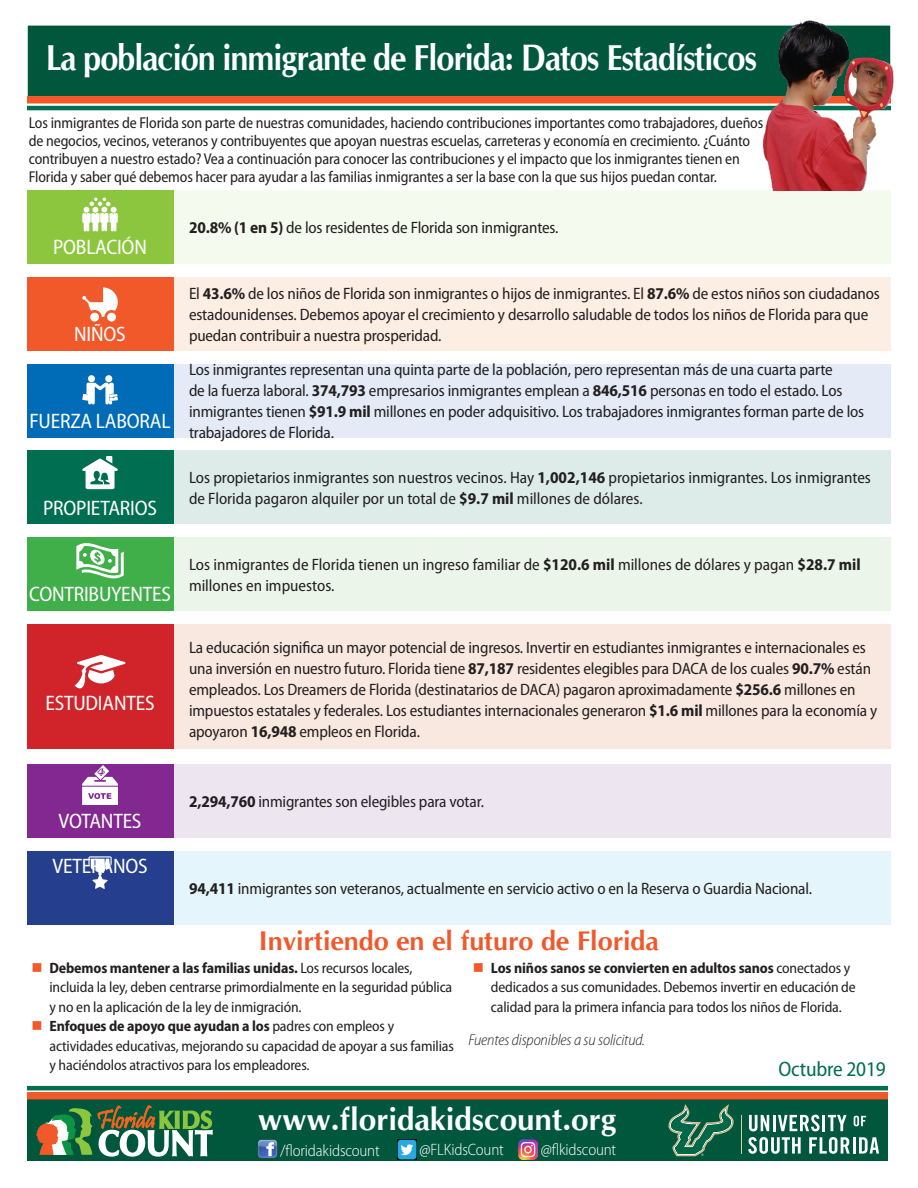
<style>
.page{position:relative;width:918px;height:1188px;background:#fff}
.page>*{position:absolute;margin:0;border:0;box-sizing:border-box;transform-origin:0 0}
.headline{font:700 36px "CG Omega";letter-spacing:-.03em;color:#fff;scale:.9 1}
.t1{font:700 31.5px "CG Omega";color:#fff}
.headline-2{font:700 27px "CG Omega";color:#f1582a}
.t2{font:semi-condensed 21px "Myriad Pro";letter-spacing:-.01em;color:#fff}
.t3{font:semi-condensed 21px "Myriad Pro";letter-spacing:-.01em;color:#006e51}
.FACTS{font:semi-condensed 16.5px/21px "Myriad Pro";letter-spacing:-.01em;color:#231f20}
.t4{font:300 semi-condensed 16.5px "Myriad Pro";letter-spacing:-.01em;color:#fff}
.body{font:semi-condensed 15.75px/18px "Myriad Pro";letter-spacing:-.01em;color:#231f20}
.body-2{font:italic 300 semi-condensed 15.75px "Myriad Pro";letter-spacing:-.01em;color:#231f20}
.t5{font:semi-condensed 15px/19.5px "Myriad Pro";letter-spacing:-.01em;color:#231f20}
.s1{font-weight:700}
</style>
<div class="page">
<div style="left:27px;top:1099px;width:860px;height:62px;background:#00573c"></div>
<svg style="left:36px;top:1105px;width:177px;height:52px"></svg>
<div style="left:27px;top:1092px;width:861px;height:7px;background:#f1592a"></div>
<hr style="left:27px;top:1086px;width:861px;height:4px;background:#006e51">
<img style="left:258px;top:1139px;width:19px;height:20px">
<img style="left:397px;top:1140px;width:20px;height:19px">
<img style="left:518px;top:1140px;width:20px;height:19px">
<svg style="left:749px;top:1115px;width:20px;height:16px"></svg>
<hr style="left:773px;top:1115px;width:3px;height:16px;background:#fff">
<svg style="left:778px;top:1115px;width:69px;height:16px"></svg>
<svg style="left:854px;top:1116px;width:12px;height:10px"></svg>
<svg style="left:748px;top:1137px;width:53px;height:17px"></svg>
<svg style="left:809px;top:1137px;width:41px;height:17px"></svg>
<hr style="left:853px;top:1137px;width:3px;height:17px;background:#fff">
<svg style="left:859px;top:1137px;width:20px;height:17px"></svg>
<hr style="left:741px;top:1115px;width:1px;height:39px;background:#d7cb9f">
<svg style="left:669px;top:1104px;width:65px;height:52px"></svg>
<div style="left:26px;top:24px;width:866px;height:73px;background:#00573c;border:2px solid #fff"></div>
<div style="left:27px;top:96px;width:864px;height:7px;background:#f1582a"></div>
<hr style="left:27px;top:106px;width:864px;height:4px;background:#006e51">
<div style="left:173px;top:190px;width:718px;height:73px;background:#f5faee"></div>
<div style="left:173px;top:277px;width:718px;height:73px;background:#fdeee4"></div>
<div style="left:173px;top:364px;width:718px;height:73px;background:#e4ebf6"></div>
<div style="left:173px;top:451px;width:718px;height:73px;background:#ddece8"></div>
<div style="left:173px;top:538px;width:718px;height:73px;background:#ecf5ea"></div>
<div style="left:173px;top:625px;width:718px;height:124px;background:#f9e8e0"></div>
<div style="left:173px;top:764px;width:718px;height:73px;background:#ede6f1"></div>
<div style="left:173px;top:851px;width:718px;height:73px;background:#e5f5fc"></div>
<div style="left:27px;top:190px;width:146px;height:73px;background:#8cc63e"></div>
<div style="left:27px;top:277px;width:146px;height:73px;background:#f1582a"></div>
<div style="left:27px;top:364px;width:146px;height:73px;background:#006bb6"></div>
<div style="left:27px;top:451px;width:146px;height:73px;background:#006e51"></div>
<div style="left:27px;top:538px;width:146px;height:73px;background:#40ae49"></div>
<div style="left:27px;top:625px;width:146px;height:124px;background:#d1232a"></div>
<div style="left:27px;top:764px;width:146px;height:73px;background:#822890"></div>
<div style="left:27px;top:851px;width:146px;height:73px;background:#253f8e"></div>
<svg style="left:75px;top:655px;width:50px;height:34px"></svg>
<svg style="left:82px;top:765px;width:36px;height:40px"></svg>
<svg style="left:88px;top:856px;width:24px;height:33px"></svg>
<svg style="left:76px;top:537px;width:48px;height:42px"></svg>
<svg style="left:82px;top:456px;width:36px;height:33px"></svg>
<svg style="left:82px;top:198px;width:36px;height:33px"></svg>
<div style="left:90px;top:313px;width:9px;height:9px;background:#fff;border-radius:50%"></div>
<div style="left:107px;top:313px;width:9px;height:9px;background:#fff;border-radius:50%"></div>
<svg style="left:82px;top:287px;width:36px;height:30px"></svg>
<div style="left:88px;top:375px;width:7px;height:7px;background:#fff;border-radius:50%"></div>
<div style="left:105px;top:375px;width:7px;height:7px;background:#fff;border-radius:50%"></div>
<svg style="left:82px;top:383px;width:36px;height:22px"></svg>
<img style="left:728px;top:20px;width:166px;height:170px">
<p class="headline" style="left:45px;top:35px;width:792px">La población inmigrante de Florida: Datos Estadísticos</p>
<p class="body" style="left:29px;top:114px;width:736px">Los inmigrantes de Florida son parte de nuestras comunidades, haciendo contribuciones importantes como trabajadores, dueños de negocios, vecinos, veteranos y contribuyentes que apoyan nuestras escuelas, carreteras y economía en crecimiento. ¿Cuánto contribuyen a nuestro estado? Vea a continuación para conocer las contribuciones y el impacto que los inmigrantes tienen en Florida y saber qué debemos hacer para ayudar a las familias inmigrantes a ser la base con la que sus hijos puedan contar.</p>
<p class="t2" style="left:53px;top:235px;width:95px">POBLACIÓN</p>
<p class="t2" style="left:74px;top:322px;width:53px">NIÑOS</p>
<p class="t2" style="left:30px;top:409px;width:143px">FUERZA LABORAL</p>
<p class="t2" style="left:43px;top:496px;width:115px">PROPIETARIOS</p>
<p class="t2" style="left:29px;top:583px;width:143px">CONTRIBUYENTES</p>
<p class="t2" style="left:46px;top:692px;width:110px">ESTUDIANTES</p>
<p class="FACTS" style="left:189px;top:217px;width:371px"><span class="s1">20.8% (1 en 5)</span> de los residentes de Florida son inmigrantes.</p>
<p class="FACTS" style="left:189px;top:283px;width:692px">El <span class="s1">43.6%</span> de los niños de Florida son inmigrantes o hijos de inmigrantes. El <span class="s1">87.6%</span> de estos niños son ciudadanos estadounidenses. Debemos apoyar el crecimiento y desarrollo saludable de todos los niños de Florida para que puedan contribuir a nuestra prosperidad.</p>
<p class="FACTS" style="left:189px;top:360px;width:677px">Los inmigrantes representan una quinta parte de la población, pero representan más de una cuarta parte<br>de la fuerza laboral. <span class="s1">374,793</span> empresarios inmigrantes emplean a <span class="s1">846,516</span> personas en todo el estado. Los inmigrantes tienen <span class="s1">$91.9 mil</span> millones en poder adquisitivo. Los trabajadores inmigrantes forman parte de los trabajadores de Florida.</p>
<p class="FACTS" style="left:189px;top:467px;width:683px">Los propietarios inmigrantes son nuestros vecinos. Hay <span class="s1">1,002,146</span> propietarios inmigrantes. Los inmigrantes de Florida pagaron alquiler por un total de <span class="s1">$9.7 mil</span> millones de dólares.</p>
<p class="FACTS" style="left:189px;top:554px;width:673px">Los inmigrantes de Florida tienen un ingreso familiar de <span class="s1">$120.6 mil</span> millones de dólares y pagan <span class="s1">$28.7 mil </span>millones en impuestos.</p>
<p class="FACTS" style="left:189px;top:638px;width:690px">La educación significa un mayor potencial de ingresos. Invertir en estudiantes inmigrantes e internacionales es una inversión en nuestro futuro. Florida tiene <span class="s1">87,187</span> residentes elegibles para DACA de los cuales <span class="s1">90.7%</span> están empleados. Los Dreamers de Florida (destinatarios de DACA) pagaron aproximadamente <span class="s1">$256.6</span> millones en impuestos estatales y federales. Los estudiantes internacionales generaron <span class="s1">$1.6 mil</span> millones para la economía y apoyaron <span class="s1">16,948</span> empleos en Florida.</p>
<p class="t2" style="left:59px;top:809px;width:84px">VOTANTES</p>
<p class="t2" style="left:52px;top:855px;width:97px">VETERANOS</p>
<p class="FACTS" style="left:189px;top:791px;width:297px"><span class="s1">2,294,760</span> inmigrantes son elegibles para votar.</p>
<p class="FACTS" style="left:189px;top:878px;width:625px"><span class="s1">94,411</span> inmigrantes son veteranos, actualmente en servicio activo o en la Reserva o Guardia Nacional.</p>
<p class="headline-2" style="left:259px;top:924px;width:402px">Invirtiendo en el futuro de Florida</p>
<p class="t5" style="left:50px;top:958px;width:404px"><span class="s1">Debemos mantener a las familias unidas.</span> Los recursos locales, incluida la ley, deben centrarse primordialmente en la seguridad pública y no en la aplicación de la ley de inmigración.</p>
<p class="t5" style="left:50px;top:1017px;width:406px"><span class="s1">Enfoques de apoyo que ayudan a los</span> padres con empleos y actividades educativas, mejorando su capacidad de apoyar a sus familias y haciéndolos atractivos para los empleadores.</p>
<p class="t5" style="left:491px;top:958px;width:366px"><span class="s1">Los niños sanos se convierten en adultos sanos</span> conectados y dedicados a sus comunidades. Debemos invertir en educación de calidad para la primera infancia para todos los niños de Florida.</p>
<p class="body-2" style="left:468px;top:1031px;width:178px">Fuentes disponibles a su solicitud.</p>
<p class="t3" style="left:778px;top:1058px;width:109px">Octubre 2019</p>
<h2 class="t1" style="left:258px;top:1099px;width:360px">www.floridakidscount.org</h2>
<p class="t4" style="left:280px;top:1141px;width:101px">/floridakidscount</p>
<p class="t4" style="left:420px;top:1140px;width:86px">@FLKidsCount</p>
<p class="t4" style="left:541px;top:1140px;width:77px">@flkidscount</p>
</div>
